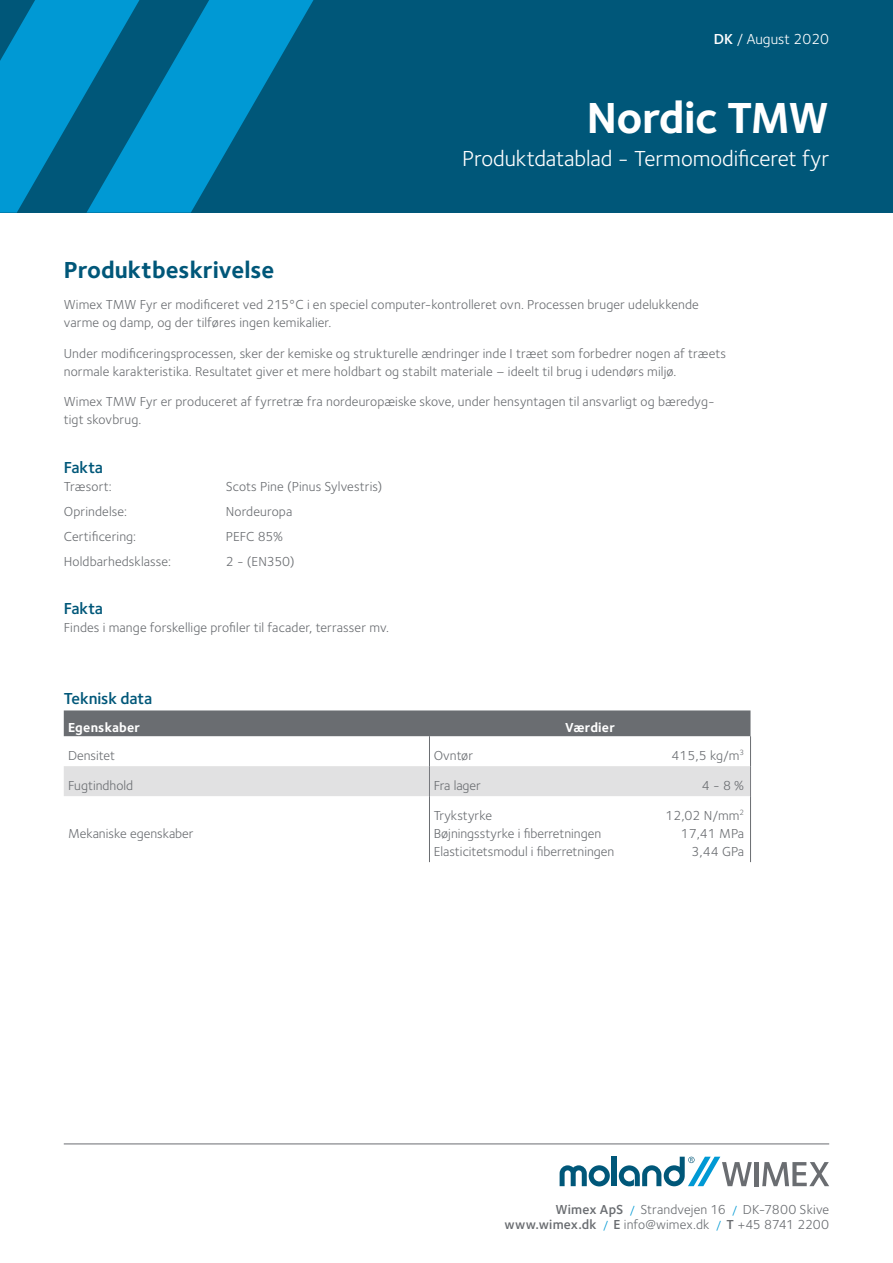
<style>
.page{position:relative;width:893px;height:1263px;background:#fff}
.page>*{position:absolute;margin:0;border:0;box-sizing:border-box;transform-origin:0 0}
.t1{font:700 45px "Foundry Sterling";letter-spacing:-.015em;color:#fff}
.t2{font:700 24px "Foundry Sterling";color:#005779}
.t3{font:22.5px "Foundry Sterling";letter-spacing:-.005em;color:#fff}
.t4{font:600 16.5px "Foundry Sterling";letter-spacing:-.005em;color:#005779}
.t5{font:15px "Foundry Sterling";color:#fff}
.t6{font:13.5px/18px "Foundry Sterling";letter-spacing:.005em;color:#6a6d71}
.t7{font:700 13.5px "Foundry Sterling";letter-spacing:.015em;color:#fff}
.s1{font-weight:600}
.s2{font-size:12px;color:#0099d4}
</style>
<div class="page">
<div style="left:0;top:0;width:893px;height:213px;background:#005779"></div>
<svg style="left:139px;top:0;width:174px;height:213px;fill:#0099d4"></svg>
<svg style="left:0;top:0;width:139px;height:213px"></svg>
<div style="left:64px;top:710px;width:686px;height:26px;background:#6a6d71"></div>
<div style="left:64px;top:766px;width:686px;height:30px;background:#e1e1e2"></div>
<hr style="left:429px;top:736px;width:1px;height:30px;background:#6a6d71">
<hr style="left:429px;top:796px;width:1px;height:66px;background:#6a6d71">
<hr style="left:429px;top:766px;width:1px;height:30px;background:#77797e">
<hr style="left:750px;top:736px;width:1px;height:30px;background:#6a6d71">
<hr style="left:750px;top:796px;width:1px;height:66px;background:#6a6d71">
<hr style="left:750px;top:766px;width:1px;height:30px;background:#77797e">
<hr style="left:64px;top:1144px;width:765px;height:1px;background:#6a6d71">
<div style="left:612px;top:1157px;width:5px;height:29px;background:#005779"></div>
<svg style="left:560px;top:1165px;width:50px;height:21px"></svg>
<svg style="left:619px;top:1157px;width:133px;height:29px"></svg>
<hr style="left:755px;top:1162px;width:4px;height:24px;background:#6a6d71">
<svg style="left:762px;top:1162px;width:67px;height:24px"></svg>
<p class="t5" style="left:714px;top:30px;width:117px"><span class="s1">DK</span> / August 2020</p>
<h1 class="t1" style="left:587px;top:91px;width:244px">Nordic TMW</h1>
<h3 class="t3" style="left:462px;top:146px;width:368px">Produktdatablad - Termomodificeret fyr</h3>
<h2 class="t2" style="left:64px;top:256px;width:212px">Produktbeskrivelse</h2>
<p class="t6" style="left:64px;top:296px;width:637px">Wimex TMW Fyr er modificeret ved 215°C i en speciel computer-kontrolleret ovn. Processen bruger udelukkende varme og damp, og der tilføres ingen kemikalier.</p>
<p class="t6" style="left:64px;top:344px;width:664px">Under modificeringsprocessen, sker der kemiske og strukturelle ændringer inde I træet som forbedrer nogen af træets normale karakteristika. Resultatet giver et mere holdbart og stabilt materiale – ideelt til brug i udendørs miljø.</p>
<p class="t6" style="left:64px;top:393px;width:652px">Wimex TMW Fyr er produceret af fyrretræ fra nordeuropæiske skove, under hensyntagen til ansvarligt og bæredyg&shy;tigt skovbrug.</p>
<p class="t4" style="left:64px;top:458px;width:41px">Fakta</p>
<p class="t6" style="left:64px;top:478px;width:50px">Træsort:</p>
<p class="t6" style="left:226px;top:478px;width:158px">Scots Pine (Pinus Sylvestris)</p>
<p class="t6" style="left:64px;top:503px;width:65px">Oprindelse:</p>
<p class="t6" style="left:226px;top:503px;width:68px">Nordeuropa</p>
<p class="t6" style="left:64px;top:527px;width:74px">Certificering:</p>
<p class="t6" style="left:226px;top:527px;width:59px">PEFC 85%</p>
<p class="t6" style="left:64px;top:552px;width:109px">Holdbarhedsklasse:</p>
<p class="t6" style="left:226px;top:552px;width:70px">2 - (EN350)</p>
<p class="t4" style="left:64px;top:599px;width:41px">Fakta</p>
<p class="t6" style="left:64px;top:619px;width:327px">Findes i mange forskellige profiler til facader, terrasser mv.</p>
<p class="t4" style="left:64px;top:689px;width:90px">Teknisk data</p>
<p class="t7" style="left:68px;top:719px;width:74px">Egenskaber</p>
<p class="t7" style="left:565px;top:719px;width:51px">Værdier</p>
<p class="t6" style="left:68px;top:746px;width:49px">Densitet</p>
<p class="t6" style="left:434px;top:746px;width:41px">Ovntør</p>
<p class="t6" style="left:672px;top:746px;width:74px">415,5 kg/m<sup>3</sup></p>
<p class="t6" style="left:68px;top:776px;width:67px">Fugtindhold</p>
<p class="t6" style="left:434px;top:776px;width:49px">Fra lager</p>
<p class="t6" style="left:702px;top:776px;width:44px">4 - 8 %</p>
<p class="t6" style="left:68px;top:824px;width:127px">Mekaniske egenskaber</p>
<p class="t6" style="left:434px;top:806px;width:60px">Trykstyrke</p>
<p class="t6" style="left:665px;top:806px;width:80px">12,02 N/mm<sup>2</sup></p>
<p class="t6" style="left:434px;top:824px;width:169px">Bøjningsstyrke i fiberretningen</p>
<p class="t6" style="left:681px;top:824px;width:65px">17,41 MPa</p>
<p class="t6" style="left:434px;top:842px;width:182px">Elasticitetsmodul i fiberretningen</p>
<p class="t6" style="left:692px;top:842px;width:54px">3,44 GPa</p>
<p class="t6" style="left:504px;top:1202px;width:326px;line-height:15px;text-align:right"><span class="s1">Wimex ApS</span> <span class="s2">/</span> Strandvejen 16 <span class="s2">/</span> DK-7800 Skive <span class="s1">www.wimex.dk</span> <span class="s2">/</span> <span class="s1">E</span> info@wimex.dk <span class="s2">/</span> <span class="s1">T</span> +45 8741 2200</p>
</div>
